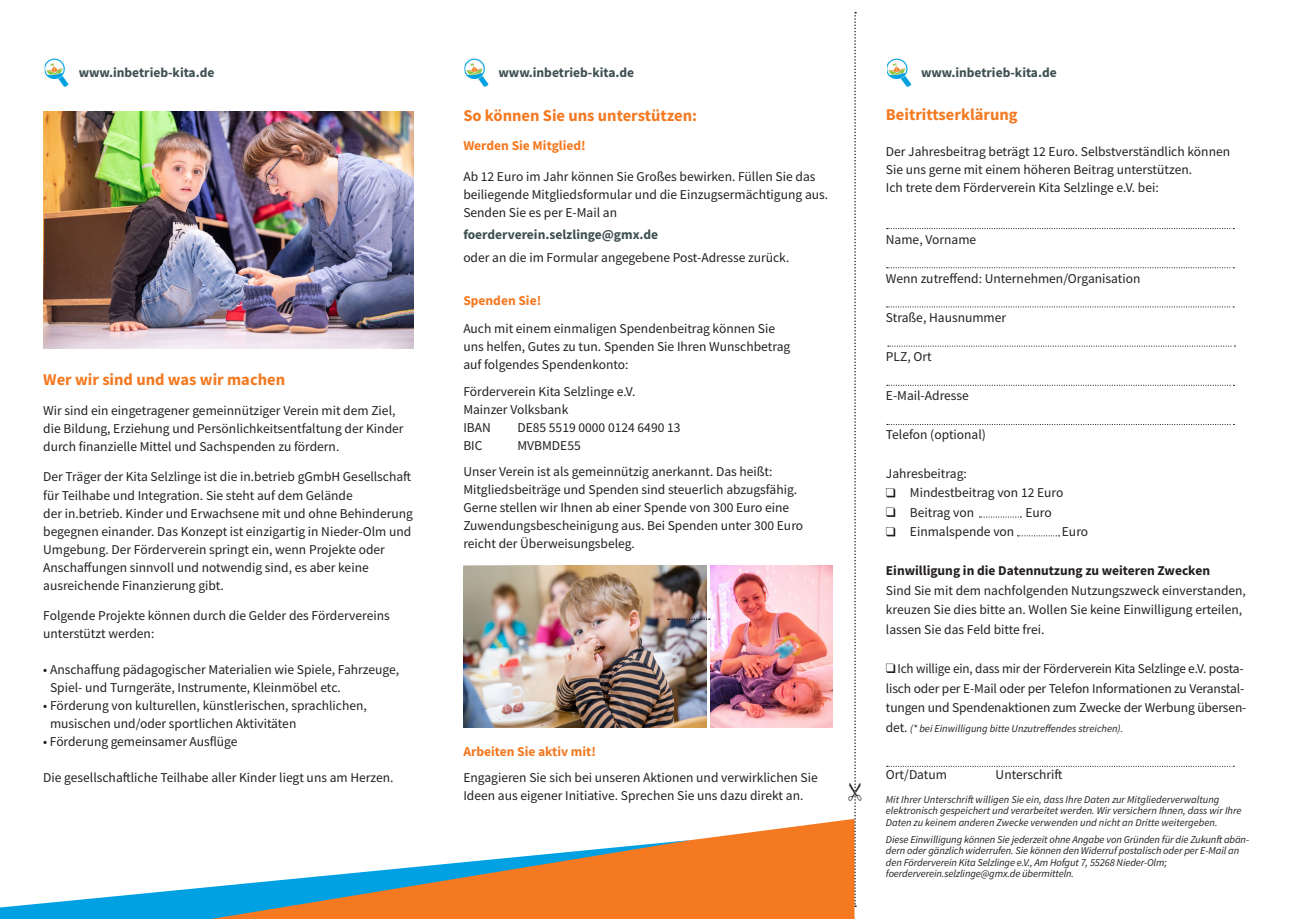
<style>
.page{position:relative;width:1289px;height:919px;background:#fff}
.page>*{position:absolute;margin:0;border:0;box-sizing:border-box;transform-origin:0 0}
.t1{font:700 16.5px "Source Sans Pro";color:#f47921}
.t2{font:13.5px/18px "Source Sans Pro";color:#231f20}
.t3{font:700 13.5px "Source Sans Pro";color:#3d4f51}
.t4{font:700 13.5px "Source Sans Pro";color:#f47921}
.t5{font:700 13.5px "Source Sans Pro";color:#231f20}
.t6{font:italic 10.5px/11.2px "Source Sans Pro";letter-spacing:-.01em;color:#231f20}
.s1{font-style:normal;font-size:13.5px}
</style>
<div class="page">
<svg style="left:691px;top:819px;width:163px;height:99px;fill:#f47921"></svg>
<svg style="left:0;top:840px;width:691px;height:78px"></svg>
<svg style="left:885px;top:488px;width:10px;height:9px"></svg>
<svg style="left:885px;top:507px;width:10px;height:10px"></svg>
<svg style="left:885px;top:527px;width:10px;height:9px"></svg>
<svg style="left:1017px;top:535px;width:42px;height:1px"></svg>
<svg style="left:885px;top:663px;width:10px;height:10px"></svg>
<svg style="left:886px;top:228px;width:348px;height:1px"></svg>
<svg style="left:886px;top:267px;width:348px;height:1px"></svg>
<svg style="left:886px;top:306px;width:348px;height:1px"></svg>
<svg style="left:886px;top:384px;width:348px;height:2px"></svg>
<svg style="left:887px;top:345px;width:348px;height:1px"></svg>
<svg style="left:979px;top:516px;width:42px;height:1px"></svg>
<svg style="left:886px;top:424px;width:348px;height:1px"></svg>
<svg style="left:886px;top:765px;width:348px;height:1px"></svg>
<img style="left:45px;top:58px;width:24px;height:29px">
<img style="left:464px;top:58px;width:25px;height:29px">
<img style="left:887px;top:58px;width:24px;height:29px">
<img style="left:463px;top:566px;width:243px;height:161px">
<img style="left:43px;top:112px;width:370px;height:236px">
<img style="left:711px;top:566px;width:121px;height:161px">
<svg style="left:667px;top:618px;width:42px;height:1px"></svg>
<svg style="left:848px;top:12px;width:9px;height:894px"></svg>
<p class="t3" style="left:79px;top:63px;width:137px">www.inbetrieb-kita.de</p>
<p class="t3" style="left:498px;top:63px;width:137px">www.inbetrieb-kita.de</p>
<p class="t3" style="left:921px;top:63px;width:137px">www.inbetrieb-kita.de</p>
<p class="t1" style="left:43px;top:368px;width:243px">Wer wir sind und was wir machen</p>
<p class="t2" style="left:43px;top:401px;width:362px">Wir sind ein eingetragener gemeinnütziger Verein mit dem Ziel, die Bildung, Erziehung und Persönlichkeitsentfaltung der Kinder durch finanzielle Mittel und Sachspenden zu fördern.</p>
<p class="t2" style="left:43px;top:468px;width:371px">Der Träger der Kita Selzlinge ist die in.betrieb gGmbH Gesellschaft für Teilhabe und Integration. Sie steht auf dem Gelände<br>der in.betrieb. Kinder und Erwachsene mit und ohne Behinderung begegnen einander. Das Konzept ist einzigartig in Nieder-Olm und Umgebung. Der Förderverein springt ein, wenn Projekte oder Anschaffungen sinnvoll und notwendig sind, es aber keine ausreichende Finanzierung gibt.</p>
<p class="t2" style="left:43px;top:606px;width:348px">Folgende Projekte können durch die Gelder des Fördervereins unterstützt werden:</p>
<p class="t2" style="left:50px;top:660px;width:350px;text-indent:-7px">• Anschaffung pädagogischer Materialien wie Spiele, Fahrzeuge,<br>Spiel- und Turngeräte, Instrumente, Kleinmöbel etc.</p>
<p class="t2" style="left:50px;top:696px;width:318px;text-indent:-7px">• Förderung von kulturellen, künstlerischen, sprachlichen, musischen und/oder sportlichen Aktivitäten</p>
<p class="t2" style="left:43px;top:732px;width:196px">• Förderung gemeinsamer Ausflüge</p>
<p class="t2" style="left:43px;top:768px;width:352px">Die gesellschaftliche Teilhabe aller Kinder liegt uns am Herzen.</p>
<p class="t1" style="left:463px;top:104px;width:235px">So können Sie uns unterstützen:</p>
<p class="t4" style="left:463px;top:136px;width:124px">Werden Sie Mitglied!</p>
<p class="t2" style="left:463px;top:167px;width:366px">Ab 12 Euro im Jahr können Sie Großes bewirken. Füllen Sie das beiliegende Mitgliedsformular und die Einzugsermächtigung aus.<br>Senden Sie es per E-Mail an</p>
<p class="t3" style="left:463px;top:226px;width:196px">foerderverein.selzlinge@gmx.de</p>
<p class="t2" style="left:463px;top:248px;width:328px">oder an die im Formular angegebene Post-Adresse zurück.</p>
<p class="t4" style="left:463px;top:292px;width:79px">Spenden Sie!</p>
<p class="t2" style="left:463px;top:320px;width:328px">Auch mit einem einmaligen Spendenbeitrag können Sie uns helfen, Gutes zu tun. Spenden Sie Ihren Wunschbetrag auf folgendes Spendenkonto:</p>
<p class="t2" style="left:463px;top:382px;width:173px">Förderverein Kita Selzlinge e.V.<br>Mainzer Volksbank<br>IBAN</p>
<p class="t2" style="left:517px;top:418px;width:165px">DE85 5519 0000 0124 6490 13</p>
<p class="t2" style="left:463px;top:436px;width:21px">BIC</p>
<p class="t2" style="left:463px;top:432px;width:311px;line-height:26.5px;text-indent:54px">MVBMDE55<br>Unser Verein ist als gemeinnützig anerkannt. Das heißt:</p>
<p class="t2" style="left:463px;top:481px;width:341px">Mitgliedsbeiträge und Spenden sind steuerlich abzugsfähig.<br>Gerne stellen wir Ihnen ab einer Spende von 300 Euro eine Zuwendungsbescheinigung aus. Bei Spenden unter 300 Euro reicht der Überweisungsbeleg.</p>
<p class="t4" style="left:463px;top:742px;width:134px">Arbeiten Sie aktiv mit!</p>
<p class="t2" style="left:463px;top:768px;width:356px">Engagieren Sie sich bei unseren Aktionen und verwirklichen Sie<br>Ideen aus eigener Initiative. Sprechen Sie uns dazu direkt an.</p>
<p class="t1" style="left:885px;top:103px;width:133px">Beitrittserklärung</p>
<p class="t2" style="left:885px;top:142px;width:346px">Der Jahresbeitrag beträgt 12 Euro. Selbstverständlich können<br>Sie uns gerne mit einem höheren Beitrag unterstützen.<br>Ich trete dem Förderverein Kita Selzlinge e.V. bei:</p>
<p class="t2" style="left:885px;top:230px;width:92px">Name, Vorname</p>
<p class="t2" style="left:885px;top:269px;width:256px">Wenn zutreffend: Unternehmen/Organisation</p>
<p class="t2" style="left:885px;top:308px;width:122px">Straße, Hausnummer</p>
<p class="t2" style="left:885px;top:347px;width:47px">PLZ, Ort</p>
<p class="t2" style="left:885px;top:386px;width:84px">E-Mail-Adresse</p>
<p class="t2" style="left:885px;top:425px;width:101px">Telefon (optional)</p>
<p class="t2" style="left:909px;top:463px;width:155px;line-height:19.5px;text-indent:-24px">Jahresbeitrag:<br>Mindestbeitrag von 12 Euro<br>Beitrag von</p>
<p class="t2" style="left:1025px;top:503px;width:28px">Euro</p>
<p class="t2" style="left:909px;top:523px;width:106px">Einmalspende von</p>
<p class="t2" style="left:1061px;top:523px;width:28px">Euro</p>
<p class="t5" style="left:885px;top:561px;width:325px">Einwilligung in die Datennutzung zu weiteren Zwecken</p>
<p class="t2" style="left:885px;top:580px;width:361px;line-height:19.5px">Sind Sie mit dem nachfolgenden Nutzungszweck einverstanden, kreuzen Sie dies bitte an. Wollen Sie keine Einwilligung erteilen, lassen Sie das Feld bitte frei.</p>
<p class="t2" style="left:885px;top:658px;width:362px;line-height:19.5px;text-indent:11px">Ich willige ein, dass mir der Förderverein Kita Selzlinge e.V. posta&shy;lisch oder per E-Mail oder per Telefon Informationen zu Veranstal&shy;tungen und Spendenaktionen zum Zwecke der Werbung übersen-</p>
<p class="t6" style="left:885px;top:722px;width:239px"><span class="s1">det.</span> (* bei Einwilligung bitte Unzutreffendes streichen).</p>
<p class="t2" style="left:885px;top:765px;width:63px">Ort/Datum</p>
<p class="t2" style="left:995px;top:765px;width:68px">Unterschrift</p>
<p class="t6" style="left:885px;top:793px;width:357px">Mit Ihrer Unterschrift willigen Sie ein, dass Ihre Daten zur Mitgliederverwaltung elektronisch gespeichert und verarbeitet werden. Wir versichern Ihnen, dass wir Ihre<br>Daten zu keinem anderen Zwecke verwenden und nicht an Dritte weitergeben.</p>
<p class="t6" style="left:885px;top:833px;width:365px">Diese Einwilligung können Sie jederzeit ohne Angabe von Gründen für die Zukunft abän&shy;dern oder gänzlich widerrufen. Sie können den Widerruf postalisch oder per E-Mail an den Förderverein Kita Selzlinge e.V., Am Hofgut 7, 55268 Nieder-Olm; foerderverein.selzlinge@gmx.de übermitteln.</p>
</div>
